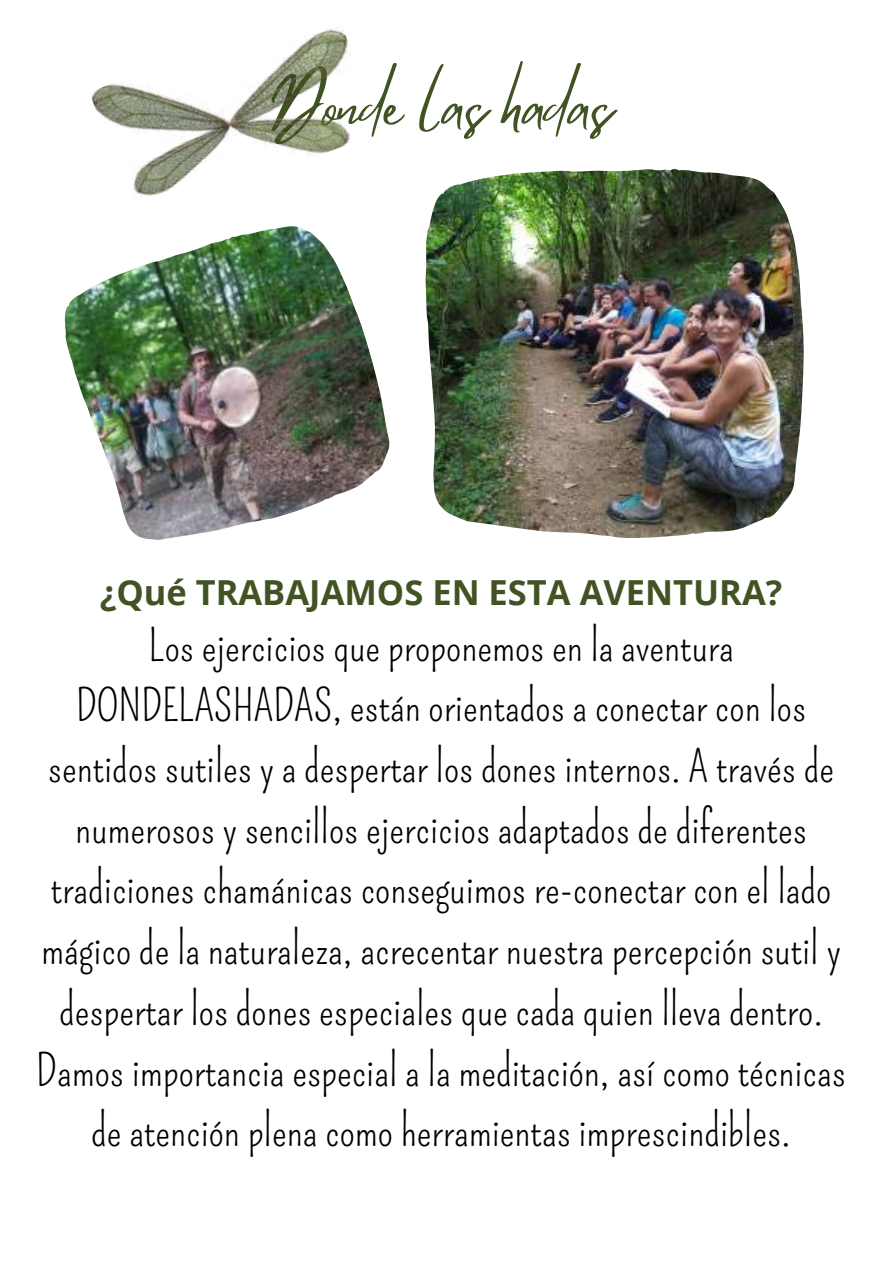
<style>
.page{position:relative;width:893px;height:1264px;background:#fff}
.page>*{position:absolute;margin:0;border:0;box-sizing:border-box;transform-origin:0 0}
.t1{font:60px "Mistrully";color:#415322}
.t2{font:43.5px/60.8px "Pompiere";color:#000;text-align:center}
.t3{font:700 34.5px "Open Sans";color:#415322}
</style>
<div class="page">
<img style="left:91px;top:27px;width:260px;height:170px">
<img style="left:425px;top:169px;width:378px;height:368px">
<img style="left:64px;top:226px;width:326px;height:314px">
<h1 class="t1" style="left:270px;top:58px;width:343px">Donde las hadas</h1>
<p class="t3" style="left:100px;top:568px;width:683px">¿Qué TRABAJAMOS EN ESTA AVENTURA?</p>
<p class="t2" style="left:36px;top:615px;width:811px">Los ejercicios que proponemos en la aventura DONDELASHADAS, están orientados a conectar con los sentidos sutiles y a despertar los dones internos. A través de numerosos y sencillos ejercicios adaptados de diferentes tradiciones chamánicas conseguimos re-conectar con el lado mágico de la naturaleza, acrecentar nuestra percepción sutil y despertar los dones especiales que cada quien lleva dentro.<br>Damos importancia especial a la meditación, así como técnicas de atención plena como herramientas imprescindibles.</p>
</div>
